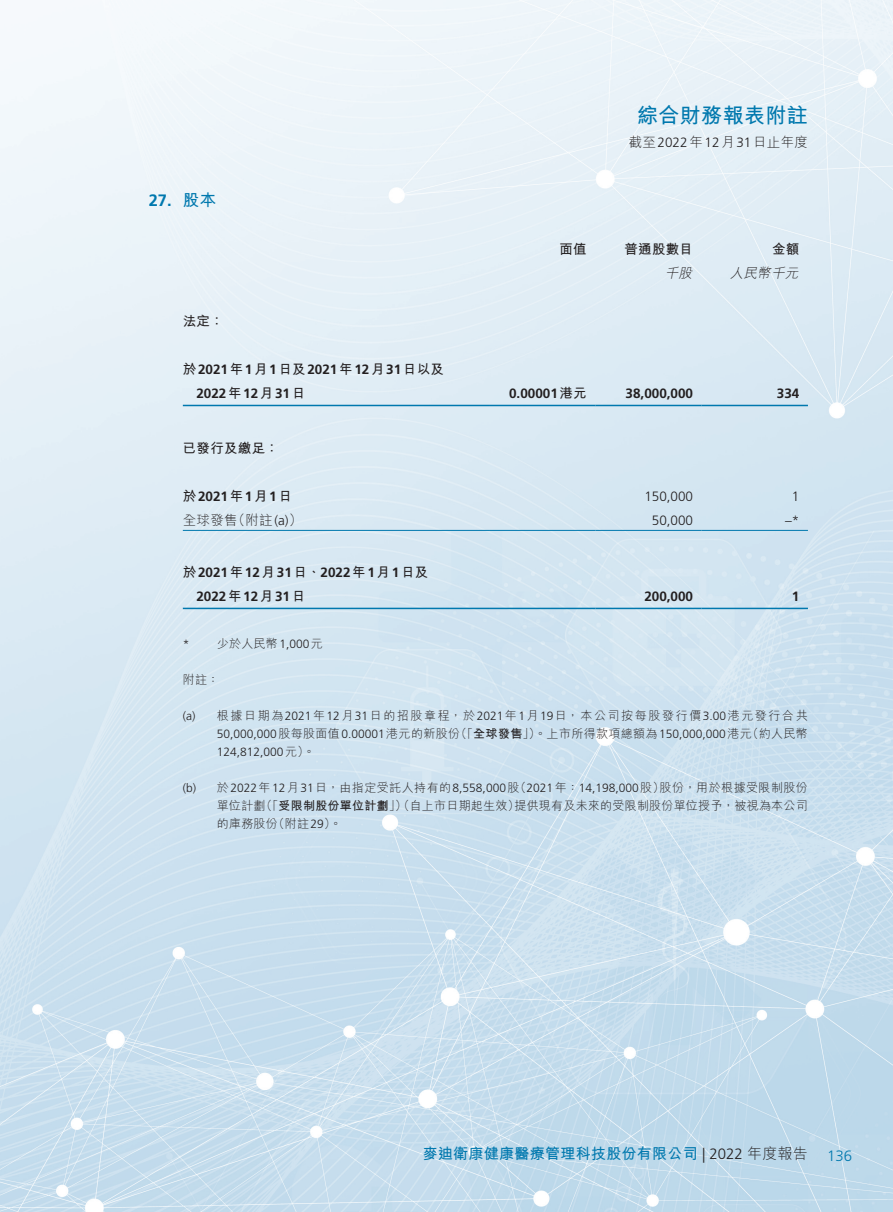
<style>
.page{position:relative;width:893px;height:1212px;background:#fff}
.page>*{position:absolute;margin:0;border:0;box-sizing:border-box;transform-origin:0 0}
.t1{font:700 21px "M Hei HK";letter-spacing:.02em;color:#0078ae}
._01_H1{font:700 16.5px "Frutiger LT Std";color:#0078ae}
._01_H1-2{font:700 16.5px "M Hei HK";color:#0078ae}
.t2{font:700 15px "M Hei HK";letter-spacing:.02em;color:#0078ae}
.t3{font:300 15px "Frutiger LT Std";color:#0078ae}
._50_Table_txt{font:700 13.5px "Frutiger LT Std";color:#231f20}
._50_Table_txt-2{font:300 13.5px "M Hei HK";letter-spacing:.02em;color:#231f20}
._50_Table_txt-3{font:700 13.5px "M Hei HK";letter-spacing:.02em;color:#231f20}
._50_Table_txt-4{font:300 13.5px "Frutiger LT Std";color:#231f20}
._50_Table_txt-5{font:italic 300 13.5px "M Hei HK";color:#231f20}
._06_Notes{font:300 12px "M Hei HK";letter-spacing:.03em;color:#231f20}
._06_Notes-2{font:300 12px/18px "Frutiger LT Std";color:#231f20}
._06_Notes-3{font:300 12px "M Hei HK";letter-spacing:.135em;color:#231f20}
.s1{font-family:"Frutiger LT Std"}
.s2{font-family:"M Hei HK"}
.s3{font-weight:700}
.s4{font-family:"Frutiger LT Std";font-weight:300;color:#231f20}
.s5{font-weight:300;color:#231f20}
</style>
<div class="page">
<img style="left:0;top:0;width:893px;height:1212px">
<hr style="left:183px;top:405px;width:306px;height:1px;background:#0078ae">
<hr style="left:489px;top:405px;width:106px;height:1px;background:#0078ae">
<hr style="left:595px;top:405px;width:107px;height:1px;background:#0078ae">
<hr style="left:702px;top:405px;width:106px;height:1px;background:#0078ae">
<hr style="left:183px;top:530px;width:306px;height:1px;background:#0078ae">
<hr style="left:489px;top:530px;width:106px;height:1px;background:#0078ae">
<hr style="left:595px;top:530px;width:107px;height:1px;background:#0078ae">
<hr style="left:702px;top:530px;width:106px;height:1px;background:#0078ae">
<hr style="left:183px;top:608px;width:306px;height:1px;background:#0078ae">
<hr style="left:489px;top:608px;width:106px;height:1px;background:#0078ae">
<hr style="left:595px;top:608px;width:107px;height:1px;background:#0078ae">
<hr style="left:702px;top:608px;width:106px;height:1px;background:#0078ae">
<h1 class="t1" style="left:637px;top:100px;width:172px">綜合財務報表附註</h1>
<p class="_50_Table_txt-2" style="left:629px;top:135px;width:181px">截至<span class="s1">2022</span>年<span class="s1">12</span>月<span class="s1">31</span>日止年度</p>
<p class="_01_H1" style="left:149px;top:191px;width:24px">27.</p>
<p class="_01_H1-2" style="left:183px;top:188px;width:35px">股本</p>
<p class="_50_Table_txt-3" style="left:183px;top:311px;width:42px">法定：</p>
<p class="_50_Table_txt" style="left:183px;top:361px;width:263px"><span class="s2">於</span>2021<span class="s2">年</span>1<span class="s2">月</span>1<span class="s2">日及</span>2021<span class="s2">年</span>12<span class="s2">月</span>31<span class="s2">日以及</span></p>
<p class="_50_Table_txt" style="left:196px;top:385px;width:110px">2022<span class="s2">年</span>12<span class="s2">月</span>31<span class="s2">日</span></p>
<p class="_50_Table_txt-3" style="left:559px;top:239px;width:29px">面值</p>
<p class="_50_Table_txt-3" style="left:624px;top:239px;width:70px">普通股數目</p>
<p class="_50_Table_txt-5" style="left:665px;top:266px;width:32px">千股</p>
<p class="_50_Table_txt-3" style="left:772px;top:239px;width:29px">金額</p>
<p class="_50_Table_txt-5" style="left:730px;top:266px;width:73px">人民幣千元</p>
<p class="_50_Table_txt" style="left:509px;top:385px;width:79px">0.00001 <span class="s2">港元</span></p>
<p class="_50_Table_txt" style="left:626px;top:385px;width:69px">38,000,000</p>
<p class="_50_Table_txt" style="left:777px;top:385px;width:24px">334</p>
<p class="_50_Table_txt-3" style="left:183px;top:438px;width:97px">已發行及繳足：</p>
<p class="_50_Table_txt" style="left:183px;top:488px;width:111px"><span class="s2">於</span>2021<span class="s2">年</span>1<span class="s2">月</span>1<span class="s2">日</span></p>
<p class="_50_Table_txt-2" style="left:232px;top:513px;width:72px">（附註 (<span class="s1">(a(</span></p>
<p class="_50_Table_txt-2" style="left:183px;top:513px;width:56px">全球發售</p>
<p class="_50_Table_txt" style="left:183px;top:564px;width:247px"><span class="s2">於</span>2021<span class="s2">年</span>12<span class="s2">月</span>31<span class="s2">日、</span>2022<span class="s2">年</span>1<span class="s2">月</span>1<span class="s2">日及</span></p>
<p class="_50_Table_txt" style="left:196px;top:588px;width:110px">2022<span class="s2">年</span>12<span class="s2">月</span>31<span class="s2">日</span></p>
<p class="_06_Notes" style="left:217px;top:637px;width:107px">少於人民幣<span class="s1">1,000</span>元</p>
<p class="_06_Notes-2" style="left:183px;top:635px;width:8px">*</p>
<p class="_06_Notes" style="left:183px;top:673px;width:38px">附註：</p>
<p class="_50_Table_txt-4" style="left:644px;top:488px;width:50px">150,000</p>
<p class="_50_Table_txt-4" style="left:792px;top:488px;width:9px">1</p>
<p class="_50_Table_txt-4" style="left:652px;top:512px;width:43px">50,000</p>
<p class="_50_Table_txt-4" style="left:785px;top:512px;width:16px">*–</p>
<p class="_50_Table_txt" style="left:644px;top:588px;width:50px">200,000</p>
<p class="_50_Table_txt" style="left:792px;top:588px;width:9px">1</p>
<p class="_06_Notes-2" style="left:183px;top:707px;width:14px">)a(</p>
<p class="_06_Notes-2" style="left:183px;top:779px;width:15px">)b(</p>
<p class="_06_Notes-3" style="left:217px;top:709px;width:592px">根據日期為<span class="s1">2021</span>年<span class="s1">12</span>月<span class="s1">31</span>日的招股章程，於<span class="s1">2021</span>年<span class="s1">1</span>月<span class="s1">19</span>日，本公司按每股發行價<span class="s1">3.00</span>港元發行合共</p>
<p class="_06_Notes" style="left:455px;top:727px;width:298px">（「<span class="s3">全球發售</span>」）。上市所得款項總額為<span class="s1">150,000,000</span>港元</p>
<p class="_06_Notes" style="left:747px;top:727px;width:63px">（約人民幣</p>
<p class="_06_Notes-2" style="left:217px;top:725px;width:245px">50,000,000<span class="s2">股每股面值</span>0.00001<span class="s2">港元的新股份<br></span>124,812,000<span class="s2">元。(</span></p>
<p class="_06_Notes-2" style="left:217px;top:779px;width:449px"><span class="s2">於</span>2022<span class="s2">年</span>12<span class="s2">月</span>31<span class="s2">日，由指定受託人持有的</span>8,558,000 <span class="s2">（股</span> 2021<span class="s2">年：</span>14,198,000<span class="s2">股）</span></p>
<p class="_06_Notes" style="left:660px;top:781px;width:150px">股份，用於根據受限制股份</p>
<p class="_06_Notes" style="left:261px;top:799px;width:260px">（「<span class="s3">受限制股份單位計劃</span>」）（自上市日期起生效）</p>
<p class="_06_Notes" style="left:514px;top:799px;width:295px">提供現有及未來的受限制股份單位授予，被視為本公司</p>
<p class="_06_Notes" style="left:217px;top:799px;width:50px">單位計劃</p>
<p class="_06_Notes" style="left:217px;top:817px;width:62px">的庫務股份</p>
<p class="_06_Notes" style="left:273px;top:817px;width:71px">（附註<span class="s1">29</span> 。(</p>
<p class="t2" style="left:423px;top:1143px;width:387px">麥迪衛康健康醫療管理科技股份有限公司 <span class="s4">| 2022</span> <span class="s5">年度報告</span></p>
<p class="t3" style="left:827px;top:1147px;width:27px">136</p>
</div>
